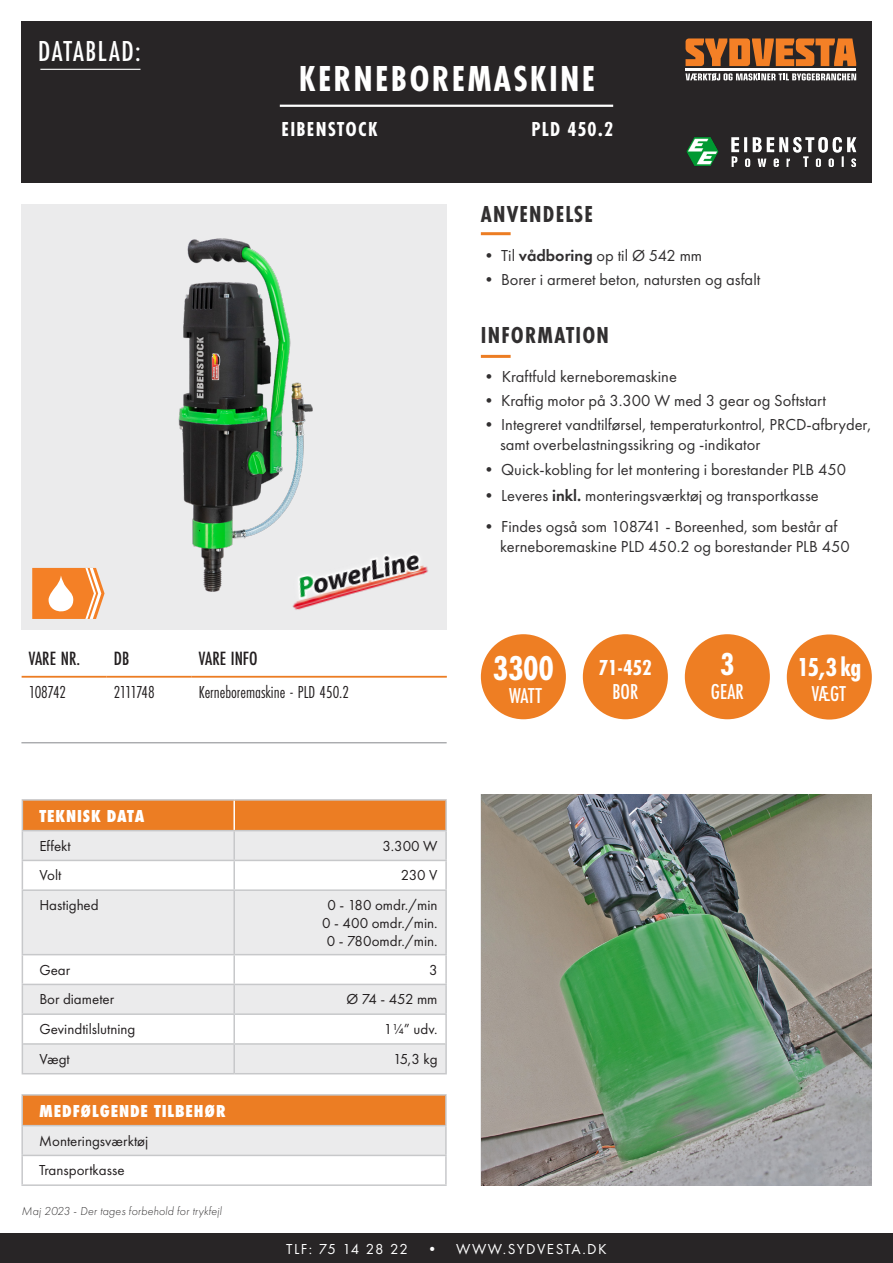
<style>
.page{position:relative;width:893px;height:1263px;background:#fff}
.page>*{position:absolute;margin:0;border:0;box-sizing:border-box;transform-origin:0 0}
.t1{font:700 37.5px "Futura PT Cond";letter-spacing:.06em;color:#fff}
.t2{font:700 35.85px "Futura PT Cond";color:#fff}
.t3{font:700 33px "Futura PT Cond";color:#fff}
.t4{font:500 30px "Futura PT Cond";letter-spacing:.05em;color:#fff}
.t5{font:700 27px "Futura PT Cond";color:#fff}
.t6{font:700 24px "Futura PT Cond";letter-spacing:.05em;color:#312f30}
.t7{font:700 22.5px "Futura PT Cond";color:#fff}
.t8{font:500 22.35px "Futura PT Cond";color:#fff}
.t9{font:700 21px "Futura PT Cond";letter-spacing:.06em;color:#fff}
.t10{font:500 19.95px "Futura PT Cond";color:#231f20}
.t11{font:18px "Futura PT Cond";color:#231f20}
.t12{font:800 18px "Futura PT Cond";letter-spacing:.05em;color:#fff}
.t13{font:18px "Futura PT Cond";letter-spacing:-.06em;color:#231f20}
.t14{font:16.5px/19.5px "Futura PT";color:#312f30}
.t15{font:15px "Futura PT";color:#231f20}
.t16{font:15px "Futura PT";letter-spacing:.1em;color:#fff}
.t17{font:italic 300 12px "Futura PT";letter-spacing:.015em;color:#312f30}
.s1{font-weight:600}
</style>
<div class="page">
<hr style="left:22px;top:676px;width:85px;height:2px;background:#ec7d23">
<hr style="left:107px;top:676px;width:85px;height:2px;background:#ec7d23">
<hr style="left:192px;top:676px;width:255px;height:2px;background:#ec7d23">
<div style="left:583px;top:634px;width:85px;height:85px;background:#ee7e23;border-radius:50%"></div>
<div style="left:481px;top:634px;width:85px;height:85px;background:#ee7e23;border-radius:50%"></div>
<div style="left:685px;top:634px;width:85px;height:85px;background:#ee7e23;border-radius:50%"></div>
<img style="left:22px;top:204px;width:425px;height:426px">
<div style="left:21px;top:21px;width:851px;height:162px;background:#282526"></div>
<div style="left:0;top:1233px;width:893px;height:30px;background:#282526"></div>
<hr style="left:280px;top:105px;width:333px;height:2px;background:#fff">
<hr style="left:481px;top:232px;width:30px;height:3px;background:#ec7d23">
<hr style="left:481px;top:355px;width:30px;height:3px;background:#ec7d23">
<svg style="left:686px;top:38px;width:170px;height:28px"></svg>
<svg style="left:686px;top:73px;width:170px;height:8px"></svg>
<hr style="left:686px;top:69px;width:170px;height:2px;background:#fff">
<hr style="left:21px;top:742px;width:426px;height:1px;background:#939598">
<div style="left:23px;top:1045px;width:422px;height:28px;background:#ebebec"></div>
<svg style="left:23px;top:891px;width:422px;height:122px;fill:#ebebec"></svg>
<hr style="left:22px;top:799px;width:212px;height:2px;background:#c7c8ca">
<hr style="left:234px;top:799px;width:213px;height:2px;background:#c7c8ca">
<hr style="left:445px;top:801px;width:2px;height:29px;background:#c7c8ca">
<hr style="left:234px;top:830px;width:213px;height:1px;background:#c7c8ca">
<hr style="left:445px;top:831px;width:2px;height:29px;background:#c7c8ca">
<svg style="left:22px;top:800px;width:424px;height:89px"></svg>
<hr style="left:234px;top:860px;width:213px;height:1px;background:#c7c8ca">
<hr style="left:233px;top:861px;width:2px;height:28px;background:#c7c8ca">
<hr style="left:445px;top:861px;width:2px;height:28px;background:#c7c8ca">
<hr style="left:22px;top:1013px;width:212px;height:2px;background:#c7c8ca">
<hr style="left:234px;top:1013px;width:213px;height:2px;background:#c7c8ca">
<hr style="left:233px;top:1015px;width:2px;height:28px;background:#c7c8ca">
<hr style="left:445px;top:1015px;width:2px;height:29px;background:#c7c8ca">
<hr style="left:233px;top:1045px;width:2px;height:28px;background:#c7c8ca">
<hr style="left:445px;top:1044px;width:2px;height:29px;background:#c7c8ca">
<hr style="left:22px;top:1073px;width:212px;height:1px;background:#c7c8ca">
<hr style="left:234px;top:1073px;width:213px;height:1px;background:#c7c8ca">
<hr style="left:22px;top:889px;width:212px;height:2px;background:#c7c8ca">
<hr style="left:22px;top:891px;width:1px;height:63px;background:#c7c8ca">
<hr style="left:234px;top:889px;width:213px;height:2px;background:#c7c8ca">
<hr style="left:233px;top:891px;width:2px;height:63px;background:#c7c8ca">
<hr style="left:445px;top:891px;width:2px;height:63px;background:#c7c8ca">
<hr style="left:233px;top:985px;width:2px;height:28px;background:#c7c8ca">
<hr style="left:445px;top:985px;width:2px;height:28px;background:#c7c8ca">
<hr style="left:22px;top:954px;width:212px;height:1px;background:#c7c8ca">
<svg style="left:22px;top:955px;width:1px;height:118px"></svg>
<hr style="left:234px;top:954px;width:213px;height:1px;background:#c7c8ca">
<hr style="left:233px;top:955px;width:2px;height:29px;background:#c7c8ca">
<hr style="left:445px;top:955px;width:2px;height:29px;background:#c7c8ca">
<hr style="left:22px;top:984px;width:212px;height:1px;background:#c7c8ca">
<hr style="left:234px;top:984px;width:213px;height:1px;background:#c7c8ca">
<hr style="left:23px;top:1043px;width:211px;height:2px;background:#c7c8ca">
<hr style="left:234px;top:1043px;width:211px;height:2px;background:#c7c8ca">
<hr style="left:233px;top:801px;width:2px;height:29px;background:#fff">
<hr style="left:40px;top:69px;width:100px;height:1px;background:#fff">
<img style="left:481px;top:795px;width:390px;height:391px">
<img style="left:731px;top:137px;width:126px;height:30px">
<img style="left:686px;top:137px;width:33px;height:29px">
<div style="left:22px;top:1095px;width:424px;height:31px;background:#ec7d23"></div>
<div style="left:22px;top:1126px;width:424px;height:29px;background:#ebebec"></div>
<hr style="left:445px;top:1096px;width:2px;height:29px;background:#c7c8ca">
<hr style="left:21px;top:1125px;width:426px;height:1px;background:#c7c8ca">
<hr style="left:21px;top:1126px;width:2px;height:29px;background:#c7c8ca">
<hr style="left:445px;top:1126px;width:2px;height:29px;background:#c7c8ca">
<hr style="left:21px;top:1155px;width:426px;height:1px;background:#c7c8ca">
<hr style="left:21px;top:1156px;width:2px;height:28px;background:#c7c8ca">
<hr style="left:445px;top:1156px;width:2px;height:28px;background:#c7c8ca">
<hr style="left:21px;top:1184px;width:426px;height:2px;background:#c7c8ca">
<hr style="left:21px;top:1094px;width:426px;height:2px;background:#c7c8ca">
<hr style="left:21px;top:1096px;width:2px;height:29px;background:#c6c8c9">
<svg style="left:32px;top:568px;width:73px;height:51px"></svg>
<div style="left:787px;top:634px;width:85px;height:85px;background:#ee7e23;border-radius:50%"></div>
<img style="left:281px;top:536px;width:155px;height:81px">
<p class="t4" style="left:38px;top:34px;width:104px">DATABLAD:</p>
<p class="t1" style="left:299px;top:57px;width:298px">KERNEBOREMASKINE</p>
<p class="t9" style="left:282px;top:117px;width:97px">EIBENSTOCK</p>
<p class="t9" style="left:531px;top:117px;width:83px">PLD 450.2</p>
<p class="t6" style="left:481px;top:200px;width:114px">ANVENDELSE</p>
<p class="t14" style="left:481px;top:245px;width:223px">• Til <span class="s1">vådboring</span> op til Ø 542 mm</p>
<p class="t14" style="left:481px;top:269px;width:281px">• Borer i armeret beton, natursten og asfalt</p>
<p class="t6" style="left:481px;top:321px;width:130px">INFORMATION</p>
<p class="t14" style="left:481px;top:367px;width:198px">• Kraftfuld kerneboremaskine</p>
<p class="t14" style="left:481px;top:391px;width:347px">• Kraftig motor på 3.300 W med 3 gear og Softstart</p>
<p class="t14" style="left:500px;top:415px;width:373px;text-indent:-19px">• Integreret vandtilførsel, temperaturkontrol, PRCD-afbryder, samt overbelastningssikring og -indikator</p>
<p class="t14" style="left:481px;top:460px;width:367px">• Quick-kobling for let montering i borestander PLB 450</p>
<p class="t14" style="left:481px;top:485px;width:339px">• Leveres <span class="s1">inkl.</span> monteringsværktøj og transportkasse</p>
<p class="t14" style="left:500px;top:517px;width:351px;text-indent:-19px">• Findes også som 108741 - Boreenhed, som består af kerneboremaskine PLD 450.2 og borestander PLB 450</p>
<p class="t10" style="left:29px;top:646px;width:53px">VARE NR.</p>
<p class="t10" style="left:114px;top:646px;width:17px">DB</p>
<p class="t10" style="left:199px;top:646px;width:60px">VARE INFO</p>
<p class="t11" style="left:29px;top:681px;width:39px">108742</p>
<p class="t13" style="left:114px;top:681px;width:42px">2111748</p>
<p class="t11" style="left:199px;top:681px;width:152px">Kerneboremaskine - PLD 450.2</p>
<p class="t12" style="left:39px;top:805px;width:107px">TEKNISK DATA</p>
<p class="t15" style="left:39px;top:837px;width:33px">Effekt</p>
<p class="t15" style="left:382px;top:837px;width:57px">3.300 W</p>
<p class="t15" style="left:39px;top:866px;width:24px">Volt</p>
<p class="t15" style="left:401px;top:866px;width:38px">230 V</p>
<p class="t15" style="left:39px;top:896px;width:61px">Hastighed</p>
<p class="t15" style="left:328px;top:896px;width:111px">0 - 180 omdr./min</p>
<p class="t15" style="left:322px;top:914px;width:117px">0 - 400 omdr./min.</p>
<p class="t15" style="left:327px;top:932px;width:112px">0 - 780omdr./min.</p>
<p class="t15" style="left:39px;top:961px;width:32px">Gear</p>
<p class="t15" style="left:429px;top:961px;width:10px">3</p>
<p class="t15" style="left:39px;top:990px;width:76px">Bor diameter</p>
<p class="t15" style="left:347px;top:990px;width:93px">Ø 74 - 452 mm</p>
<p class="t15" style="left:39px;top:1020px;width:98px">Gevindtilslutning</p>
<p class="t15" style="left:384px;top:1020px;width:55px">1¼” udv.</p>
<p class="t15" style="left:39px;top:1050px;width:32px">Vægt</p>
<p class="t15" style="left:393px;top:1050px;width:46px">15,3 kg</p>
<p class="t12" style="left:39px;top:1100px;width:188px">MEDFØLGENDE TILBEHØR</p>
<p class="t15" style="left:39px;top:1132px;width:110px">Monteringsværktøj</p>
<p class="t15" style="left:39px;top:1161px;width:87px">Transportkasse</p>
<p class="t17" style="left:22px;top:1204px;width:202px">Maj 2023 - Der tages forbehold for trykfejl</p>
<p class="t2" style="left:493px;top:647px;width:62px">3300</p>
<p class="t8" style="left:509px;top:683px;width:35px">WATT</p>
<p class="t7" style="left:599px;top:654px;width:55px">71-452</p>
<p class="t8" style="left:612px;top:678px;width:27px">BOR</p>
<p class="t16" style="left:286px;top:1240px;width:322px">TLF: 75 14 28 22 • WWW.SYDVESTA.DK</p>
<p class="t3" style="left:720px;top:645px;width:16px">3</p>
<p class="t8" style="left:711px;top:678px;width:34px">GEAR</p>
<p class="t5" style="left:797px;top:651px;width:66px">15,3 kg</p>
<p class="t8" style="left:812px;top:680px;width:36px">VÆGT</p>
</div>
